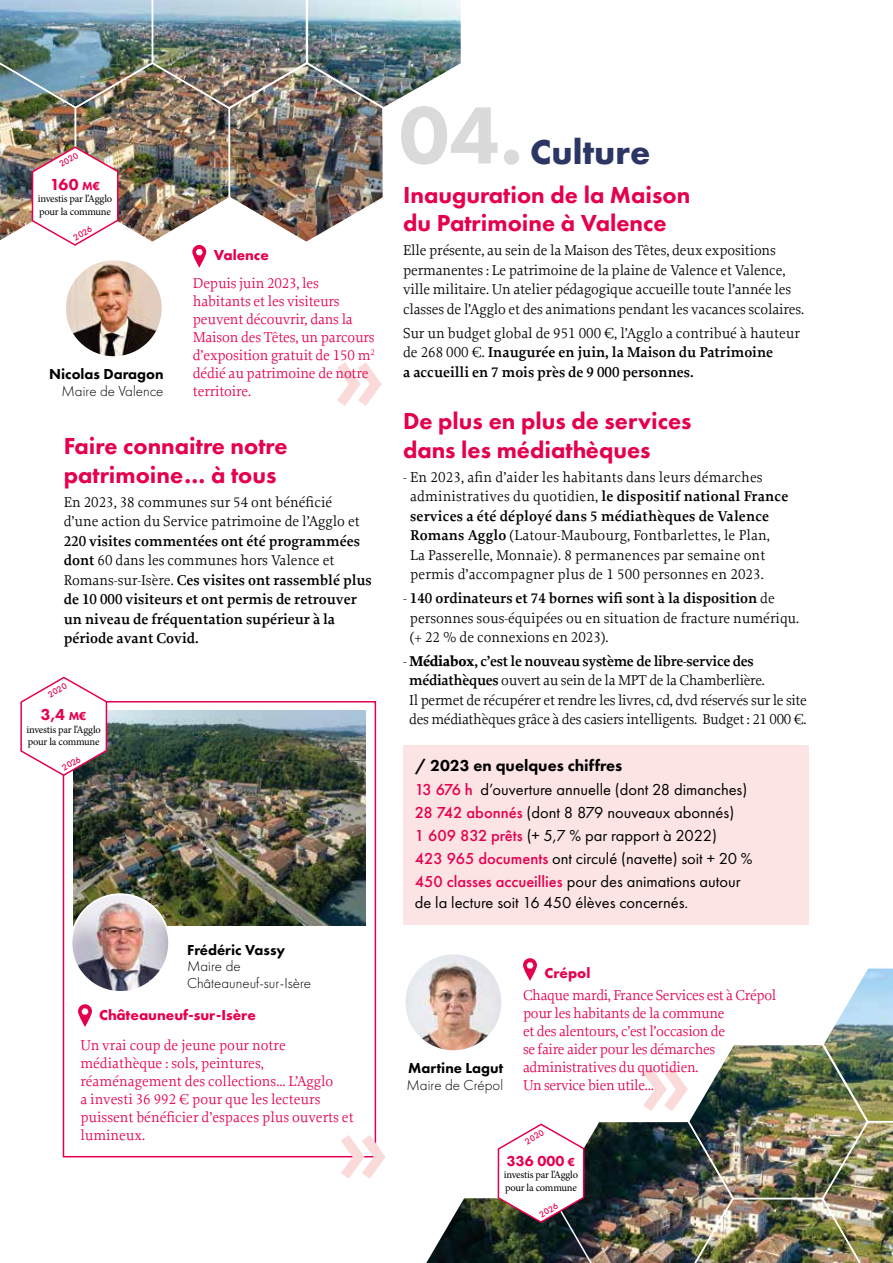
<style>
.page{position:relative;width:893px;height:1263px;background:#fff}
.page>*{position:absolute;margin:0;border:0;box-sizing:border-box;transform-origin:0 0}
.t1{font:800 101.1px "Futura PT";color:#fbdbda}
.t2{font:800 84.15px "Futura PT";color:#dadada}
.t3{font:700 36px "Futura PT";color:#2b3665}
.t4{font:800 24px/28.8px "Futura PT";color:#e5004f}
.t5{font:16.5px/23.1px "Futura PT";color:#000}
.t6{font:800 16.5px "Futura PT";color:#e5004f}
.t7{font:15px/19.5px "Proforma";letter-spacing:-.01em;color:#000}
.t8{font:15px/18px "Proforma";letter-spacing:-.01em;color:#e5004f}
.t9{font:600 15px/19.5px "Proforma";color:#000}
.t10{font:15px/19.5px "Proforma";letter-spacing:.01em;color:#000}
.t11{font:300 15px/16.5px "Futura PT";color:#000}
.t12{font:800 15px "Futura PT";color:#000}
.t13{font:700 15px "Futura PT";color:#e5004f}
.t14{font:800 15px "Futura PT";color:#e5004f}
.t15{font:10.5px/12.6px "Minion Pro";letter-spacing:-.02em;color:#000}
.t16{font:500 9px "Futura PT";color:#e5004f}
.s1{font-size:12px}
.s2{font-weight:400}
.s3{font-weight:600}
.s4{font-weight:700}
.s5{font-weight:800}
.s6{font-weight:500;color:#e5004f}
</style>
<div class="page">
<div style="left:403px;top:745px;width:405px;height:179px;background:#fce4e4"></div>
<svg style="left:78px;top:1004px;width:14px;height:23px"></svg>
<img style="left:74px;top:710px;width:291px;height:215px">
<div style="left:63px;top:701px;width:313px;height:456px;border:2px solid #e5004f"></div>
<img style="left:71px;top:894px;width:98px;height:98px;border-radius:49px">
<div style="left:71px;top:893px;width:99px;height:100px;border:2px solid #fff;border-radius:50%"></div>
<img style="left:426px;top:1198px;width:71px;height:65px">
<img style="left:405px;top:953px;width:97px;height:98px;border-radius:49px">
<div style="left:404px;top:952px;width:99px;height:100px;border:2px solid #fff;border-radius:50%"></div>
<img style="left:0;top:0;width:461px;height:357px">
<svg style="left:20px;top:676px;width:88px;height:101px"></svg>
<img style="left:497px;top:958px;width:396px;height:305px">
<p class="t16" style="left:57px;top:160px;width:22px;rotate:-30deg">2020</p>
<p class="t6" style="left:50px;top:174px;width:51px">160 <span class="s1">M€</span></p>
<p class="t15" style="left:38px;top:193px;width:76px">investis par l’Agglo pour la commune</p>
<p class="t16" style="left:71px;top:233px;width:22px;rotate:-30deg">2026</p>
<p class="t12" style="left:49px;top:365px;width:116px">Nicolas Daragon</p>
<p class="t11" style="left:62px;top:383px;width:104px">Maire de Valence</p>
<p class="t13" style="left:214px;top:245px;width:57px">Valence</p>
<p class="t8" style="left:193px;top:274px;width:183px">Depuis juin 2023, les habitants et les visiteurs peuvent découvrir, dans la<br>Maison des Têtes, un parcours d’exposition gratuit de 150 m<sup>2 </sup>dédié au patrimoine de notre territoire.</p>
<h1 class="t1" style="left:386px;top:458px;width:56px;rotate:-180deg">«</h1>
<h3 class="t4" style="left:64px;top:431px;width:225px">Faire connaitre notre patrimoine… à tous</h3>
<p class="t7" style="left:64px;top:492px;width:297px">En 2023, 38 communes sur 54 ont bénéficié d’une action du Service patrimoine de l’Agglo et</p>
<p class="t9" style="left:64px;top:531px;width:309px">220 visites commentées ont été programmées dont <span class="s2">60 dans les communes hors Valence et Romans-sur-Isère.</span> Ces visites ont rassemblé plus de 10 000 visiteurs et ont permis de retrouver un niveau de fréquentation supérieur à la période avant Covid.</p>
<p class="t16" style="left:46px;top:690px;width:22px;rotate:-30deg">2020</p>
<p class="t6" style="left:41px;top:704px;width:47px">3,4 <span class="s1">M€</span></p>
<p class="t15" style="left:27px;top:723px;width:76px">investis par l’Agglo pour la commune</p>
<p class="t16" style="left:60px;top:764px;width:22px;rotate:-30deg">2026</p>
<p class="t12" style="left:187px;top:940px;width:100px">Frédéric Vassy</p>
<p class="t11" style="left:187px;top:958px;width:126px">Maire de<br>Châteauneuf-sur-Isère</p>
<p class="t13" style="left:99px;top:1006px;width:158px">Châteauneuf-sur-Isère</p>
<p class="t8" style="left:80px;top:1035px;width:275px">Un vrai coup de jeune pour notre médiathèque : sols, peintures, réaménagement des collections… L’Agglo<br>a investi 36 992 € pour que les lecteurs puissent bénéficier d’espaces plus ouverts et lumineux.</p>
<h1 class="t1" style="left:390px;top:1231px;width:56px;rotate:-180deg">«</h1>
<h2 class="t2" style="left:399px;top:83px;width:126px">04.</h2>
<h3 class="t3" style="left:530px;top:128px;width:122px">Culture</h3>
<h3 class="t4" style="left:403px;top:180px;width:289px">Inauguration de la Maison du Patrimoine à Valence</h3>
<p class="t7" style="left:403px;top:240px;width:402px">Elle présente, au sein de la Maison des Têtes, deux expositions permanentes : Le patrimoine de la plaine de Valence et Valence, ville militaire. Un atelier pédagogique accueille toute l’année les classes de l’Agglo et des animations pendant les vacances scolaires.</p>
<p class="t9" style="left:403px;top:323px;width:398px"><span class="s2">Sur un budget global de 951 000 €, l’Agglo a contribué à hauteur de 268 000 €.</span> Inaugurée en juin, la Maison du Patrimoine<br>a accueilli en 7 mois près de 9 000 personnes.</p>
<h3 class="t4" style="left:403px;top:406px;width:290px">De plus en plus de services dans les médiathèques</h3>
<p class="t10" style="left:410px;top:467px;width:380px;text-indent:-7px">- En 2023, afin d’aider les habitants dans leurs démarches administratives du quotidien, <span class="s3">le dispositif national France services a été déployé dans 5 médiathèques de Valence Romans Agglo</span> (Latour-Maubourg, Fontbarlettes, le Plan, La Passerelle, Monnaie). 8 permanences par semaine ont permis d’accompagner plus de 1 500 personnes en 2023.</p>
<p class="t7" style="left:410px;top:588px;width:391px;text-indent:-7px">- <span class="s3">140 ordinateurs et 74 bornes wifi sont à la disposition</span> de personnes sous-équipées ou en situation de fracture numériqu. (+ 22 % de connexions en 2023).</p>
<p class="t7" style="left:409px;top:651px;width:399px;text-indent:-6px">- <span class="s4">Médiabox</span><span class="s3">, c’est le nouveau système de libre-service des médiathèques</span> ouvert au sein de la MPT de la Chamberlière.<br>Il permet de récupérer et rendre les livres, cd, dvd réservés sur le site des médiathèques grâce à des casiers intelligents. Budget : 21 000 €.</p>
<p class="t5" style="left:415px;top:754px;width:339px"><span class="s5">/ 2023 en quelques chiffres<br></span><span class="s6">13 676 h</span> d’ouverture annuelle (dont 28 dimanches)<br><span class="s6">28 742 abonnés</span> (dont 8 879 nouveaux abonnés)<br><span class="s6">1 609 832 prêts</span> (+ 5,7 % par rapport à 2022)<br><span class="s6">423 965 documents</span> ont circulé (navette) soit + 20 % <span class="s6">450 classes accueillies</span> pour des animations autour</p>
<p class="t5" style="left:415px;top:891px;width:275px">de la lecture soit 16 450 élèves concernés.</p>
<p class="t13" style="left:545px;top:963px;width:47px">Crépol</p>
<p class="t8" style="left:523px;top:986px;width:255px">Chaque mardi, France Services est à Crépol pour les habitants de la commune<br>et des alentours, c’est l’occasion de<br>se faire aider pour les démarches administratives du quotidien.<br>Un service bien utile…</p>
<p class="t12" style="left:408px;top:1059px;width:96px">Martine Lagut</p>
<p class="t11" style="left:406px;top:1077px;width:98px">Maire de Crépol</p>
<h1 class="t1" style="left:692px;top:1163px;width:56px;rotate:-180deg">«</h1>
<p class="t16" style="left:523px;top:1137px;width:22px;rotate:-30deg">2020</p>
<p class="t14" style="left:507px;top:1151px;width:70px">336 000 <span class="s1">€</span></p>
<p class="t15" style="left:504px;top:1169px;width:76px">investis par l’Agglo pour la commune</p>
<p class="t16" style="left:537px;top:1210px;width:22px;rotate:-30deg">2026</p>
</div>
